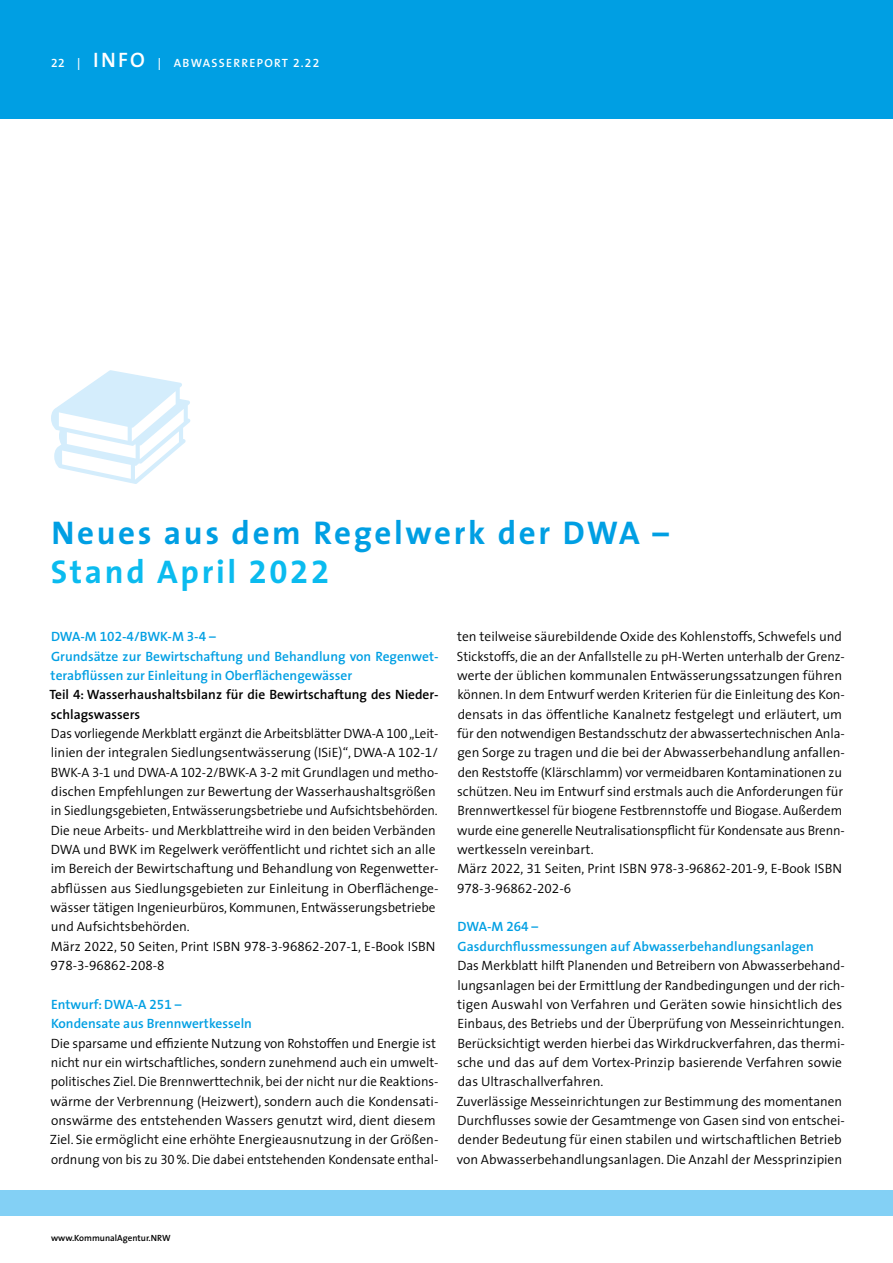
<style>
.page{position:relative;width:893px;height:1263px;background:#fff}
.page>*{position:absolute;margin:0;border:0;box-sizing:border-box;transform-origin:0 0}
.t1{font:700 33px/38.7px "The Sans";letter-spacing:.08em;color:#009fe3}
.t2{font:300 13.5px/19.4px "The Sans";color:#000}
.t3{font:600 13.5px/19.4px "The Sans";color:#009fe3}
.t4{font:13.5px "The Sans Semi Light Expert";color:#000}
.t5{font:600 12px "The Sans";letter-spacing:.105em;color:#fff}
.t6{font:600 9px "The Sans";color:#000}
.s1{font-family:"The Sans Semi Bold Expert";font-weight:400}
.s2{font-size:21px}
.s3{color:#0bbbef}
.s4{font-family:"The Sans Bold Expert";font-weight:400;color:#0bbbef}
.s5{font-weight:600;color:#009fe3}
.s6{font-family:"The Sans Semi Bold Expert";font-weight:400;color:#009fe3}
.s7{font-weight:600}
.s8{font-family:"The Sans Semi Light Expert";font-weight:400}
.s9{font-family:"The Sans";font-weight:300}
</style>
<div class="page">
<div style="left:0;top:0;width:893px;height:119px;background:#009fe3"></div>
<div style="left:0;top:1191px;width:893px;height:25px;background:#83d0f5"></div>
<svg style="left:51px;top:370px;width:139px;height:114px"></svg>
<p class="t5" style="left:51px;top:53px;width:270px"><span class="s1">22</span> | <span class="s2">INFO</span> | ABWASSERREPORT <span class="s1">2.22</span></p>
<h1 class="t1" style="left:51px;top:513px;width:620px">Neues aus dem Regelwerk der DWA –<br><span class="s3">Stand April</span> <span class="s4">2022</span></h1>
<p class="t2" style="left:49px;top:626px;width:391px"><span class="s5">DWA-M</span> <span class="s6">102</span><span class="s5">-</span><span class="s6">4</span><span class="s5">/BWK-M</span> <span class="s6">3</span><span class="s5">-</span><span class="s6">4</span> <span class="s5">–<br>Grundsätze zur Bewirtschaftung und Behandlung von Regenwet&shy;terabflüssen zur Einleitung in Oberflächengewässer<br></span><span class="s7">Teil</span> <span class="s1">4</span><span class="s7">: Wasserhaushaltsbilanz für die Bewirtschaftung des Nieder&shy;schlagswassers<br></span>Das vorliegende Merkblatt ergänzt die Arbeitsblätter DWA-A <span class="s8">100</span> „Leit&shy;linien der integralen Siedlungsentwässerung (ISiE)“, DWA-A <span class="s8">102</span>-<span class="s8">1</span>/ BWK-A <span class="s8">3</span>-<span class="s8">1</span> und DWA-A <span class="s8">102</span>-<span class="s8">2</span>/BWK-A <span class="s8">3</span>-<span class="s8">2</span> mit Grundlagen und metho&shy;dischen Empfehlungen zur Bewertung der Wasserhaushaltsgrößen in Siedlungsgebieten, Entwässerungsbetriebe und Aufsichtsbehörden.<br>Die neue Arbeits- und Merkblattreihe wird in den beiden Verbänden DWA und BWK im Regelwerk veröffentlicht und richtet sich an alle im Bereich der Bewirtschaftung und Behandlung von Regenwetter&shy;abflüssen aus Siedlungsgebieten zur Einleitung in Oberflächenge&shy;wässer tätigen Ingenieurbüros, Kommunen, Entwässerungsbetriebe und Aufsichtsbehörden.<br>März <span class="s8">2022</span>, <span class="s8">50</span> Seiten, Print ISBN <span class="s8">978</span>-<span class="s8">3</span>-<span class="s8">96862</span>-<span class="s8">207</span>-<span class="s8">1</span>, E-Book ISBN</p>
<p class="t4" style="left:50px;top:954px;width:116px">978<span class="s9">-</span>3<span class="s9">-</span>96862<span class="s9">-</span>208<span class="s9">-</span>8</p>
<p class="t3" style="left:51px;top:994px;width:202px">Entwurf: DWA-A <span class="s1">251</span> –<br>Kondensate aus Brennwertkesseln</p>
<p class="t2" style="left:50px;top:1033px;width:390px">Die sparsame und effiziente Nutzung von Rohstoffen und Energie ist nicht nur ein wirtschaftliches, sondern zunehmend auch ein umwelt&shy;politisches Ziel. Die Brennwerttechnik, bei der nicht nur die Reaktions&shy;wärme der Verbrennung (Heizwert), sondern auch die Kondensati&shy;onswärme des entstehenden Wassers genutzt wird, dient diesem Ziel. Sie ermöglicht eine erhöhte Energieausnutzung in der Größen&shy;ordnung von bis zu <span class="s8">30</span>%. Die dabei entstehenden Kondensate enthal-</p>
<p class="t2" style="left:457px;top:626px;width:390px">ten teilweise säurebildende Oxide des Kohlenstoffs, Schwefels und Stickstoffs, die an der Anfallstelle zu pH-Werten unterhalb der Grenz&shy;werte der üblichen kommunalen Entwässerungssatzungen führen können. In dem Entwurf werden Kriterien für die Einleitung des Kon&shy;densats in das öffentliche Kanalnetz festgelegt und erläutert, um für den notwendigen Bestandsschutz der abwassertechnischen Anla&shy;gen Sorge zu tragen und die bei der Abwasserbehandlung anfallen&shy;den Reststoffe (Klärschlamm) vor vermeidbaren Kontaminationen zu schützen. Neu im Entwurf sind erstmals auch die Anforderungen für Brennwertkessel für biogene Festbrennstoffe und Biogase. Außerdem wurde eine generelle Neutralisationspflicht für Kondensate aus Brenn&shy;wertkesseln vereinbart.<br>März <span class="s8">2022</span>, <span class="s8">31</span> Seiten, Print ISBN <span class="s8">978</span>-<span class="s8">3</span>-<span class="s8">96862</span>-<span class="s8">201</span>-<span class="s8">9</span>, E-Book ISBN</p>
<p class="t4" style="left:457px;top:877px;width:116px">978<span class="s9">-</span>3<span class="s9">-</span>96862<span class="s9">-</span>202<span class="s9">-</span>6</p>
<p class="t3" style="left:458px;top:917px;width:358px">DWA-M <span class="s1">264</span> –<br>Gasdurchflussmessungen auf Abwasserbehandlungsanlagen</p>
<p class="t2" style="left:456px;top:955px;width:390px">Das Merkblatt hilft Planenden und Betreibern von Abwasserbehand&shy;lungsanlagen bei der Ermittlung der Randbedingungen und der rich&shy;tigen Auswahl von Verfahren und Geräten sowie hinsichtlich des Einbaus, des Betriebs und der Überprüfung von Messeinrichtungen.<br>Berücksichtigt werden hierbei das Wirkdruckverfahren, das thermi&shy;sche und das auf dem Vortex-Prinzip basierende Verfahren sowie das Ultraschallverfahren.<br>Zuverlässige Messeinrichtungen zur Bestimmung des momentanen Durchflusses sowie der Gesamtmenge von Gasen sind von entschei&shy;dender Bedeutung für einen stabilen und wirtschaftlichen Betrieb von Abwasserbehandlungsanlagen. Die Anzahl der Messprinzipien</p>
<p class="t6" style="left:51px;top:1230px;width:121px">www.KommunalAgentur.NRW</p>
</div>
